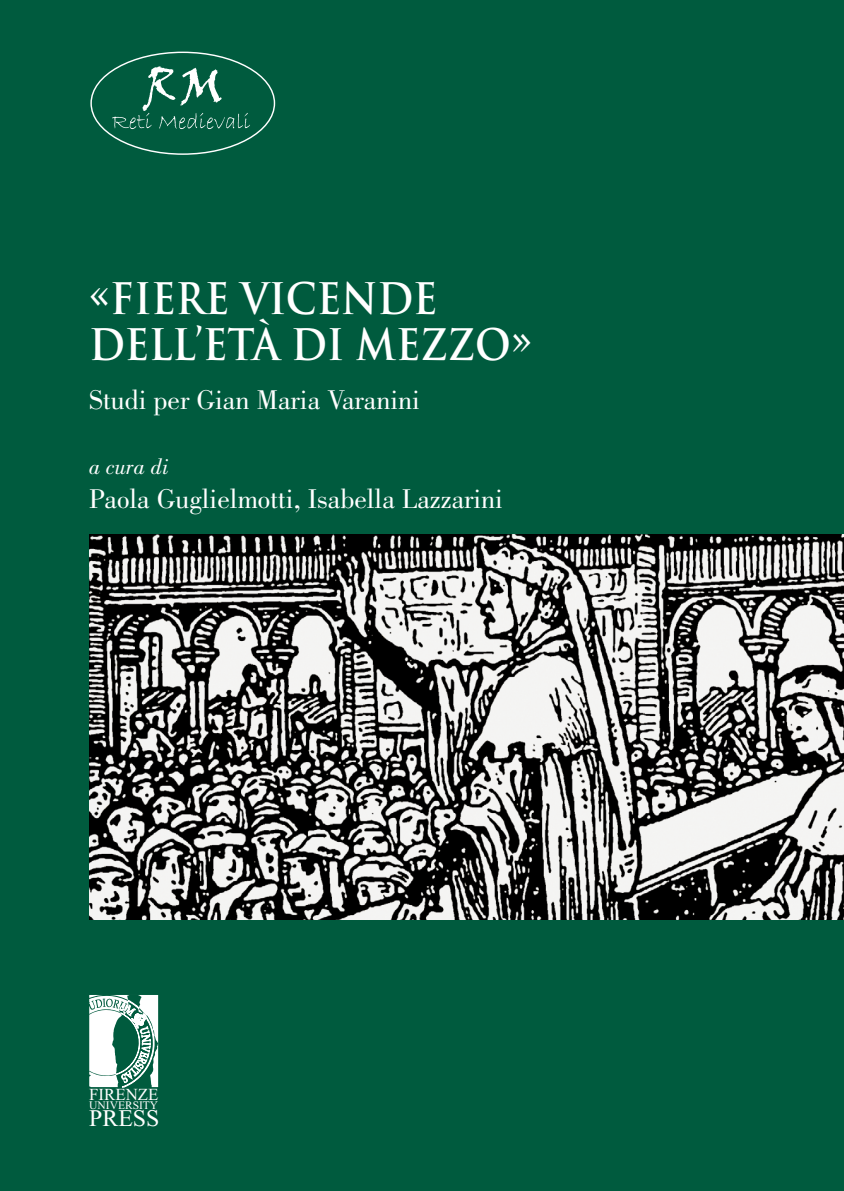
<style>
.page{position:relative;width:844px;height:1191px;background:#fff}
.page>*{position:absolute;margin:0;border:0;box-sizing:border-box;transform-origin:0 0}
.t1{font:700 42.35px/46.2px "Trajan Pro";color:#fff;scale:.91 1}
.t2{font:28px "Bodoni Std";color:#fff}
.t3{font:23.8px "Times New Roman";color:#fff}
.t4{font:italic 22.75px "Bodoni Std";color:#fff}
.t5{font:16.8px "Times New Roman";color:#fff}
.t6{font:11.55px "Times New Roman";color:#fff}
</style>
<div class="page">
<div style="left:0;top:0;width:843px;height:1191px;background:#005b3e"></div>
<img style="left:89px;top:534px;width:754px;height:385px">
<svg style="left:89px;top:995px;width:69px;height:92px"></svg>
<svg style="left:112px;top:66px;width:138px;height:63px"></svg>
<h1 class="t1" style="left:89px;top:276px;width:488px">«FIERE VICENDE<br>DELL’ETÀ DI MEZZO»</h1>
<p class="t2" style="left:89px;top:384px;width:332px">Studi per Gian Maria Varanini</p>
<p class="t4" style="left:89px;top:454px;width:81px">a cura di</p>
<p class="t2" style="left:89px;top:483px;width:415px">Paola Guglielmotti, Isabella Lazzarini</p>
<p class="t5" style="left:89px;top:1084px;width:71px">FIRENZE</p>
<p class="t6" style="left:89px;top:1098px;width:70px">UNIVERSITY</p>
<p class="t3" style="left:89px;top:1104px;width:72px">PRESS</p>
</div>
